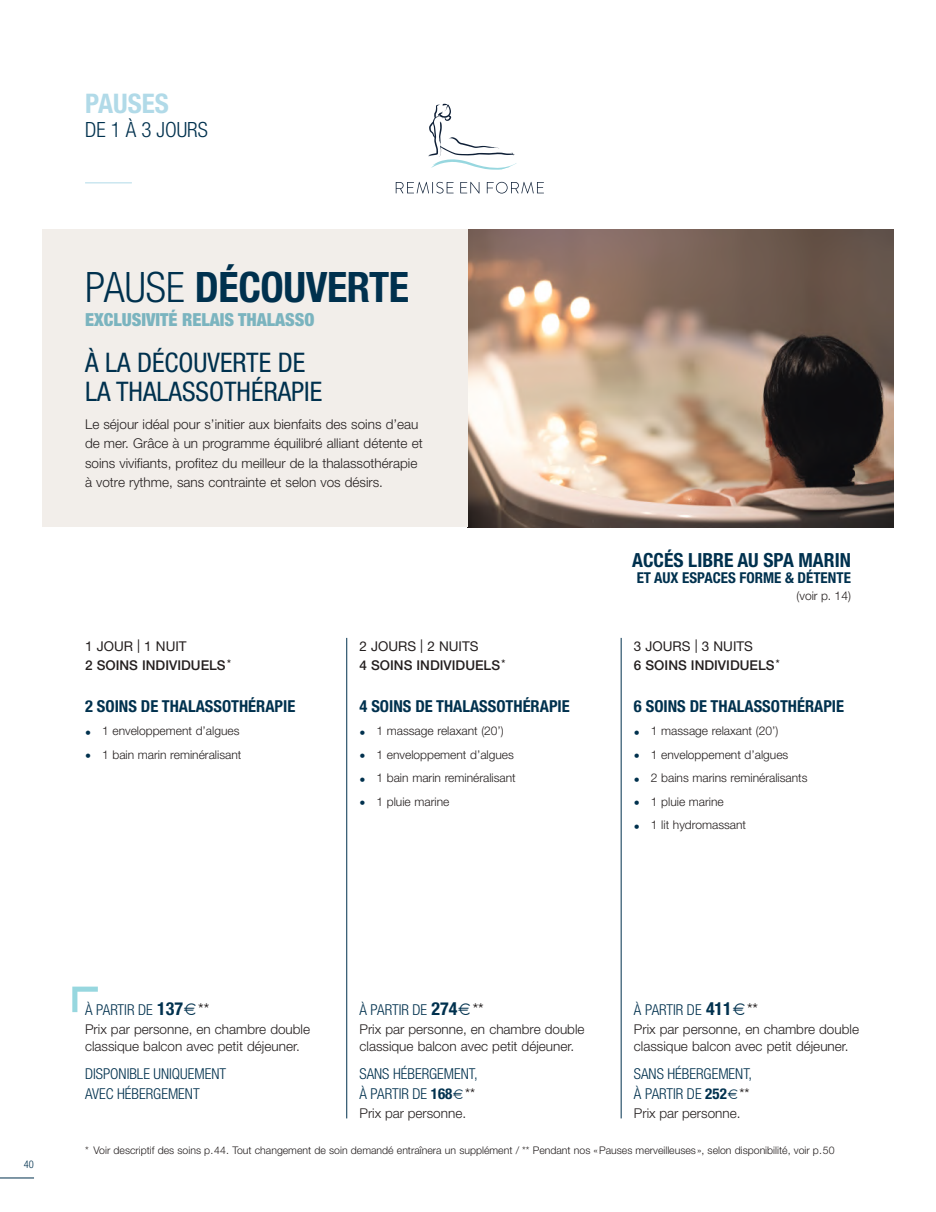
<style>
.page{position:relative;width:936px;height:1212px;background:#fff}
.page>*{position:absolute;margin:0;border:0;box-sizing:border-box;transform-origin:0 0}
.t1{font:700 condensed 42px "Helvetica Neue";letter-spacing:-.01em;color:#00314e}
.t2{font:condensed 27px/28.5px "Helvetica Neue";color:#00314e}
.t3{font:700 condensed 27px "Helvetica Neue";color:#b1dae8}
.t4{font:300 condensed 21px "Helvetica Neue";color:#00314e}
.t5{font:700 condensed 19.5px "Helvetica Neue";color:#00314e}
.t6{font:900 condensed 18px "Helvetica Neue";color:#7bb4bf}
.t7{font:700 condensed 16.5px "Helvetica Neue";color:#00314e}
.t8{font:300 condensed 15px/19.5px "Helvetica Neue";color:#00314e}
.t9{font:700 condensed 15px "Helvetica Neue";color:#00314e}
.t10{font:300 13.5px/19.5px "Helvetica Neue";color:#241f1f}
.t11{font:500 13.5px/19.5px "Helvetica Neue";color:#241f1f}
.t12{font:300 12px "Helvetica Neue";color:#241f1f}
.t13{font:300 10.5px "Helvetica Neue";color:#241f1f}
.t14{font:300 condensed 10.5px "Helvetica Neue";color:#00314e}
.s1{font-weight:300}
.s2{font-weight:400}
.s3{color:#00314e}
.s4{font-weight:700;font-size:18px}
.s5{font-size:16.5px;color:#241f1f}
.s6{font-weight:700}
.s7{color:#241f1f}
</style>
<div class="page">
<hr style="left:0;top:1177px;width:34px;height:1px;background:#00314e">
<img style="left:468px;top:230px;width:425px;height:297px">
<div style="left:43px;top:230px;width:425px;height:297px;background:#f2eeea"></div>
<hr style="left:346px;top:638px;width:1px;height:480px;background:#00314e">
<hr style="left:620px;top:638px;width:1px;height:480px;background:#00314e">
<svg style="left:72px;top:986px;width:26px;height:26px"></svg>
<hr style="left:85px;top:183px;width:47px;height:1px;background:#b1dae8">
<svg style="left:428px;top:104px;width:89px;height:66px"></svg>
<svg style="left:396px;top:182px;width:57px;height:12px"></svg>
<svg style="left:460px;top:182px;width:19px;height:12px"></svg>
<svg style="left:487px;top:182px;width:57px;height:12px"></svg>
<h2 class="t3" style="left:85px;top:94px;width:85px">PAUSES</h2>
<h3 class="t4" style="left:85px;top:122px;width:124px">DE 1 À 3 JOURS</h3>
<h1 class="t1" style="left:85px;top:272px;width:325px"><span class="s1">PAUSE</span> DÉCOUVERTE</h1>
<h3 class="t6" style="left:85px;top:309px;width:231px">EXCLUSIVITÉ RELAIS THALASSO</h3>
<h2 class="t2" style="left:85px;top:351px;width:238px">À LA DÉCOUVERTE DE<br>LA THALASSOTHÉRAPIE</h2>
<p class="t10" style="left:85px;top:415px;width:339px">Le séjour idéal pour s’initier aux bienfaits des soins d’eau de mer. Grâce à un programme équilibré alliant détente et soins vivifiants, profitez du meilleur de la thalassothérapie à votre rythme, sans contrainte et selon vos désirs.</p>
<p class="t11" style="left:85px;top:637px;width:147px"><span class="s2">1 JOUR | 1 NUIT<br></span>2 SOINS INDIVIDUELS<sup>*</sup></p>
<p class="t7" style="left:85px;top:700px;width:212px">2 SOINS DE THALASSOTHÉRAPIE</p>
<p class="t12" style="left:85px;top:726px;width:156px"><span class="s3">•</span> 1 enveloppement d’algues</p>
<p class="t12" style="left:85px;top:750px;width:158px"><span class="s3">•</span> 1 bain marin reminéralisant</p>
<p class="t11" style="left:359px;top:637px;width:147px"><span class="s2">2 JOURS | 2 NUITS<br></span>4 SOINS INDIVIDUELS<sup>*</sup></p>
<p class="t7" style="left:359px;top:700px;width:212px">4 SOINS DE THALASSOTHÉRAPIE</p>
<p class="t12" style="left:359px;top:726px;width:146px"><span class="s3">•</span> 1 massage relaxant (20’)</p>
<p class="t12" style="left:359px;top:750px;width:156px"><span class="s3">•</span> 1 enveloppement d’algues</p>
<p class="t12" style="left:359px;top:773px;width:158px"><span class="s3">•</span> 1 bain marin reminéralisant</p>
<p class="t12" style="left:359px;top:797px;width:91px"><span class="s3">•</span> 1 pluie marine</p>
<h3 class="t5" style="left:632px;top:553px;width:220px">ACCÉS LIBRE AU SPA MARIN</h3>
<p class="t9" style="left:636px;top:572px;width:216px">ET AUX ESPACES FORME &amp; DÉTENTE</p>
<p class="t12" style="left:796px;top:591px;width:56px">(voir p. 14)</p>
<p class="t11" style="left:634px;top:637px;width:147px"><span class="s2">3 JOURS | 3 NUITS<br></span>6 SOINS INDIVIDUELS<sup>*</sup></p>
<p class="t7" style="left:634px;top:700px;width:212px">6 SOINS DE THALASSOTHÉRAPIE</p>
<p class="t12" style="left:634px;top:726px;width:146px"><span class="s3">•</span> 1 massage relaxant (20’)</p>
<p class="t12" style="left:634px;top:750px;width:156px"><span class="s3">•</span> 1 enveloppement d’algues</p>
<p class="t12" style="left:634px;top:773px;width:175px"><span class="s3">•</span> 2 bains marins reminéralisants</p>
<p class="t12" style="left:634px;top:797px;width:91px"><span class="s3">•</span> 1 pluie marine</p>
<p class="t12" style="left:634px;top:820px;width:114px"><span class="s3">•</span> 1 lit hydromassant</p>
<p class="t14" style="left:24px;top:1161px;width:12px">40</p>
<p class="t8" style="left:85px;top:1001px;width:126px">À PARTIR DE <span class="s4">137</span> <span class="s5">**</span></p>
<p class="t10" style="left:85px;top:1022px;width:226px;line-height:16.5px">Prix par personne, en chambre double classique balcon avec petit déjeuner.</p>
<p class="t8" style="left:85px;top:1065px;width:143px">DISPONIBLE UNIQUEMENT<br>AVEC HÉBERGEMENT</p>
<p class="t8" style="left:634px;top:1001px;width:126px">À PARTIR DE <span class="s4">411</span> <span class="s5">**</span></p>
<p class="t10" style="left:634px;top:1022px;width:226px;line-height:16.5px">Prix par personne, en chambre double classique balcon avec petit déjeuner.</p>
<p class="t8" style="left:634px;top:1065px;width:120px">SANS HÉBERGEMENT,<br>À PARTIR DE <span class="s6">252</span> <span class="s7">**</span></p>
<p class="t10" style="left:634px;top:1105px;width:108px">Prix par personne.</p>
<p class="t13" style="left:85px;top:1146px;width:751px">* Voir descriptif des soins p.44. Tout changement de soin demandé entraînera un supplément / ** Pendant nos «Pauses merveilleuses», selon disponibilité, voir p.50</p>
<p class="t8" style="left:359px;top:1001px;width:126px">À PARTIR DE <span class="s4">274</span> <span class="s5">**</span></p>
<p class="t10" style="left:359px;top:1022px;width:226px;line-height:16.5px">Prix par personne, en chambre double classique balcon avec petit déjeuner.</p>
<p class="t8" style="left:359px;top:1065px;width:120px">SANS HÉBERGEMENT,<br>À PARTIR DE <span class="s6">168</span> <span class="s7">**</span></p>
<p class="t10" style="left:359px;top:1105px;width:108px">Prix par personne.</p>
</div>
